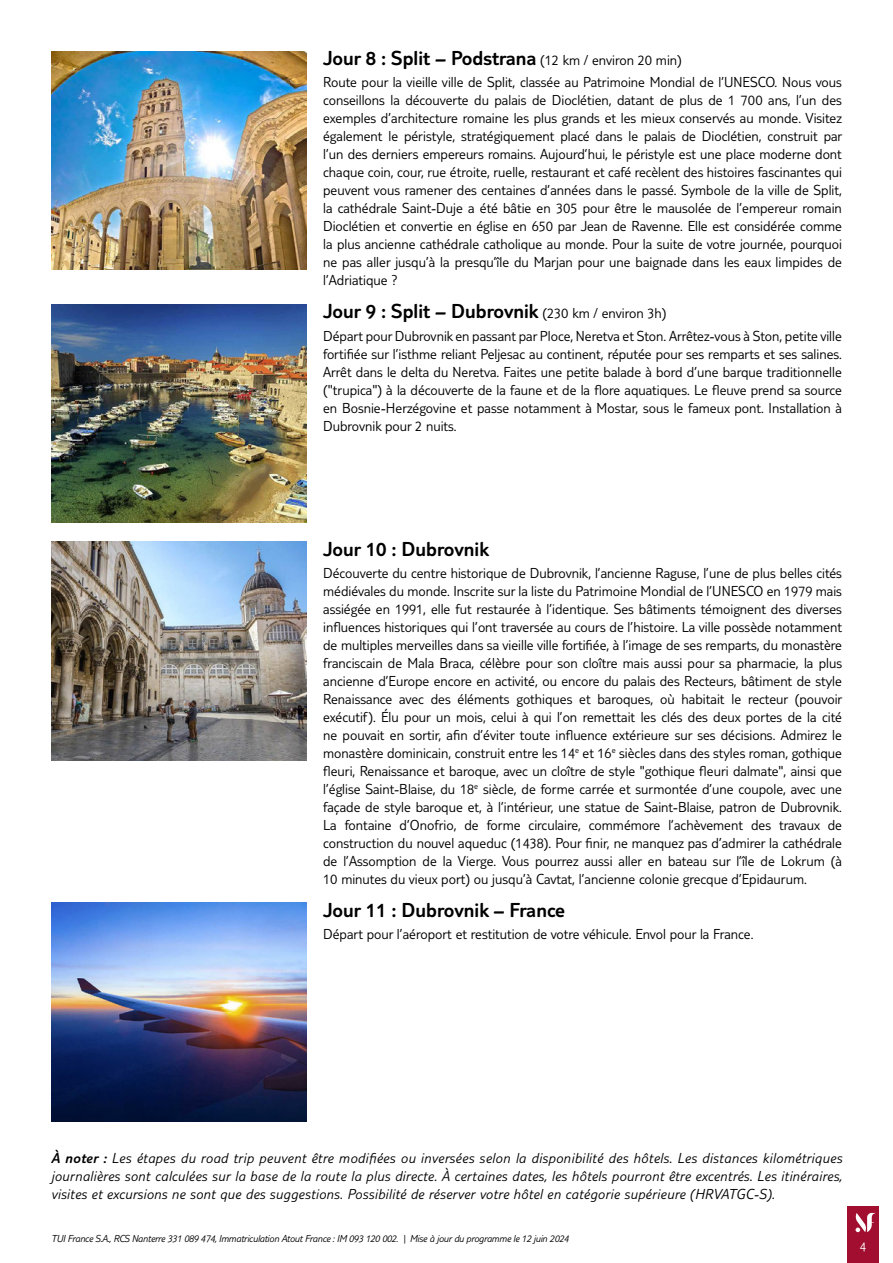
<style>
.page{position:relative;width:893px;height:1263px;background:#fff}
.page>*{position:absolute;margin:0;border:0;box-sizing:border-box;transform-origin:0 0}
.t1{font:300 21px "TUI Type";color:#000}
.t2{font:300 15px/18px "TUI Type";color:#000;text-align:justify}
.t3{font:italic 300 15px/18px "TUI Type";letter-spacing:.02em;color:#000;text-align:justify}
.t4{font:300 13.5px "TUI Type";color:#fff}
.t5{font:italic 300 10.5px "TUI Type";letter-spacing:-.02em;color:#000}
.s1{font-size:15px}
.s2{font-style:inherit}
</style>
<div class="page">
<div style="left:847px;top:1206px;width:32px;height:57px;background:#a10e2f"></div>
<svg style="left:855px;top:1213px;width:21px;height:19px"></svg>
<img style="left:51px;top:51px;width:255px;height:219px">
<img style="left:51px;top:304px;width:255px;height:219px">
<img style="left:51px;top:541px;width:255px;height:219px">
<img style="left:51px;top:903px;width:255px;height:218px">
<h1 class="t1" style="left:323px;top:46px;width:360px">Jour 8 : Split – Podstrana <span class="s1">(12 km / environ 20 min)</span></h1>
<p class="t2" style="left:323px;top:73px;width:521px">Route pour la vieille ville de Split, classée au Patrimoine Mondial de l’UNESCO. Nous vous conseillons la découverte du palais de Dioclétien, datant de plus de 1 700 ans, l’un des exemples d’architecture romaine les plus grands et les mieux conservés au monde. Visitez également le péristyle, stratégiquement placé dans le palais de Dioclétien, construit par l’un des derniers empereurs romains. Aujourd’hui, le péristyle est une place moderne dont chaque coin, cour, rue étroite, ruelle, restaurant et café recèlent des histoires fascinantes qui peuvent vous ramener des centaines d’années dans le passé. Symbole de la ville de Split, la cathédrale Saint-Duje a été bâtie en 305 pour être le mausolée de l’empereur romain Dioclétien et convertie en église en 650 par Jean de Ravenne. Elle est considérée comme la plus ancienne cathédrale catholique au monde. Pour la suite de votre journée, pourquoi ne pas aller jusqu’à la presqu’île du Marjan pour une baignade dans les eaux limpides de l’Adriatique ?</p>
<h1 class="t1" style="left:323px;top:299px;width:345px">Jour 9 : Split – Dubrovnik <span class="s1">(230 km / environ 3h)</span></h1>
<p class="t2" style="left:323px;top:326px;width:520px">Départ pour Dubrovnik en passant par Ploce, Neretva et Ston. Arrêtez-vous à Ston, petite ville fortifiée sur l’isthme reliant Peljesac au continent, réputée pour ses remparts et ses salines.<br>Arrêt dans le delta du Neretva. Faites une petite balade à bord d’une barque traditionnelle ("trupica") à la découverte de la faune et de la flore aquatiques. Le fleuve prend sa source en Bosnie-Herzégovine et passe notamment à Mostar, sous le fameux pont. Installation à Dubrovnik pour 2 nuits.</p>
<h1 class="t1" style="left:323px;top:537px;width:167px">Jour 10 : Dubrovnik</h1>
<p class="t2" style="left:323px;top:564px;width:521px">Découverte du centre historique de Dubrovnik, l’ancienne Raguse, l’une de plus belles cités médiévales du monde. Inscrite sur la liste du Patrimoine Mondial de l’UNESCO en 1979 mais assiégée en 1991, elle fut restaurée à l’identique. Ses bâtiments témoignent des diverses influences historiques qui l’ont traversée au cours de l’histoire. La ville possède notamment de multiples merveilles dans sa vieille ville fortifiée, à l’image de ses remparts, du monastère franciscain de Mala Braca, célèbre pour son cloître mais aussi pour sa pharmacie, la plus ancienne d’Europe encore en activité, ou encore du palais des Recteurs, bâtiment de style Renaissance avec des éléments gothiques et baroques, où habitait le recteur (pouvoir exécutif). Élu pour un mois, celui à qui l’on remettait les clés des deux portes de la cité ne pouvait en sortir, afin d’éviter toute influence extérieure sur ses décisions. Admirez le monastère dominicain, construit entre les 14<sup>e</sup> et 16<sup>e</sup> siècles dans des styles roman, gothique fleuri, Renaissance et baroque, avec un cloître de style "gothique fleuri dalmate", ainsi que l’église Saint-Blaise, du 18<sup>e</sup> siècle, de forme carrée et surmontée d’une coupole, avec une façade de style baroque et, à l’intérieur, une statue de Saint-Blaise, patron de Dubrovnik.<br>La fontaine d’Onofrio, de forme circulaire, commémore l’achèvement des travaux de construction du nouvel aqueduc (1438). Pour finir, ne manquez pas d’admirer la cathédrale de l’Assomption de la Vierge. Vous pourrez aussi aller en bateau sur l’île de Lokrum (à 10 minutes du vieux port) ou jusqu’à Cavtat, l’ancienne colonie grecque d’Epidaurum.</p>
<h1 class="t1" style="left:323px;top:898px;width:243px">Jour 11 : Dubrovnik – France</h1>
<p class="t2" style="left:323px;top:925px;width:432px">Départ pour l’aéroport et restitution de votre véhicule. Envol pour la France.</p>
<p class="t3" style="left:51px;top:1149px;width:793px"><span class="s2">À noter :</span> Les étapes du road trip peuvent être modifiées ou inversées selon la disponibilité des hôtels. Les distances kilométriques journalières sont calculées sur la base de la route la plus directe. À certaines dates, les hôtels pourront être excentrés. Les itinéraires, visites et excursions ne sont que des suggestions. Possibilité de réserver votre hôtel en catégorie supérieure (HRVATGC-S).</p>
<p class="t5" style="left:51px;top:1232px;width:519px">TUI France S.A., RCS Nanterre 331 089 474, Immatriculation Atout France : IM 093 120 002. | Mise à jour du programme le 12 juin 2024</p>
<p class="t4" style="left:860px;top:1239px;width:8px">4</p>
</div>
